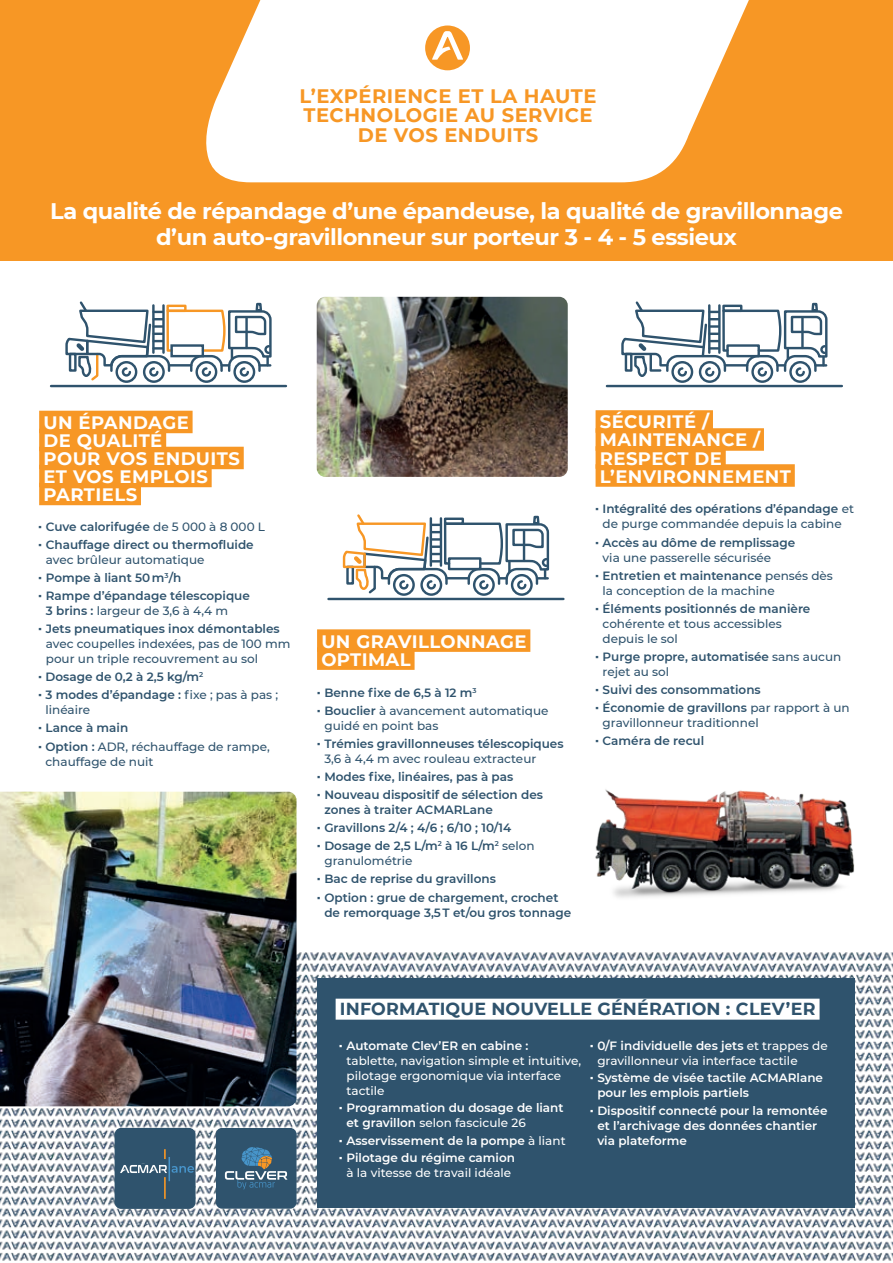
<style>
.page{position:relative;width:893px;height:1263px;background:#fff}
.page>*{position:absolute;margin:0;border:0;box-sizing:border-box;transform-origin:0 0}
.t1{font:700 22.5px/25.8px "Montserrat";letter-spacing:-.02em;color:#fff;text-align:center}
.t2{font:700 19.5px/19.5px "Montserrat";letter-spacing:.025em;color:#f79725;text-align:center}
.t3{font:700 18px/18px "Montserrat";letter-spacing:.025em;color:#fff}
.t4{font:700 17.4px "Montserrat";letter-spacing:.01em;color:#2f536d}
.t5{font:600 12px/18.1px "Montserrat";color:#2f536d}
.t6{font:500 12px/15px "Montserrat";color:#2f536d}
.t7{font:600 12px/15px "Montserrat";color:#fff}
.t8{font:500 12px/15px "Montserrat";color:#fff}
.s1{font-family:"Archivo";font-weight:900}
.s2{font-weight:500}
.s3{font-weight:600}
</style>
<div class="page">
<hr style="left:607px;top:385px;width:235px;height:2px;background:#2f536d">
<div style="left:789px;top:361px;width:22px;height:22px;border:2px solid #2f536d;border-radius:50%"></div>
<div style="left:751px;top:361px;width:22px;height:22px;border:2px solid #2f536d;border-radius:50%"></div>
<div style="left:699px;top:361px;width:22px;height:22px;border:2px solid #2f536d;border-radius:50%"></div>
<div style="left:671px;top:361px;width:22px;height:22px;border:2px solid #2f536d;border-radius:50%"></div>
<svg style="left:621px;top:301px;width:207px;height:77px"></svg>
<img style="left:595px;top:789px;width:260px;height:109px">
<div style="left:317px;top:629px;width:213px;height:23px;background:#f79725"></div>
<div style="left:317px;top:647px;width:98px;height:23px;background:#f79725"></div>
<div style="left:0;top:0;width:893px;height:261px;background:#f79725"></div>
<svg style="left:206px;top:0;width:543px;height:182px;background:#fef2e5"></svg>
<div style="left:425px;top:26px;width:45px;height:44px;background:#f79725;border-radius:50%"></div>
<svg style="left:432px;top:31px;width:31px;height:29px"></svg>
<div style="left:596px;top:410px;width:117px;height:23px;background:#f79725"></div>
<div style="left:596px;top:428px;width:168px;height:23px;background:#f79725"></div>
<div style="left:596px;top:446px;width:130px;height:23px;background:#f79725"></div>
<div style="left:596px;top:464px;width:199px;height:23px;background:#f79725"></div>
<img style="left:0;top:952px;width:893px;height:309px">
<img style="left:0;top:792px;width:297px;height:314px">
<div style="left:39px;top:411px;width:154px;height:22px;background:#f79725"></div>
<div style="left:39px;top:429px;width:127px;height:22px;background:#f79725"></div>
<div style="left:39px;top:447px;width:205px;height:22px;background:#f79725"></div>
<div style="left:39px;top:465px;width:173px;height:22px;background:#f79725"></div>
<div style="left:39px;top:483px;width:102px;height:22px;background:#f79725"></div>
<svg style="left:216px;top:1128px;width:81px;height:81px;background:#3d6078"></svg>
<hr style="left:51px;top:385px;width:235px;height:2px;background:#2f536d">
<svg style="left:65px;top:301px;width:207px;height:82px"></svg>
<hr style="left:328px;top:598px;width:235px;height:2px;background:#2f536d">
<svg style="left:342px;top:514px;width:208px;height:82px"></svg>
<div style="left:115px;top:1128px;width:81px;height:81px;background:#2f536d;border-radius:7px"></div>
<hr style="left:164px;top:1177px;width:2px;height:22px;background:#f79725">
<svg style="left:120px;top:1149px;width:74px;height:32px"></svg>
<img style="left:317px;top:297px;width:251px;height:180px">
<div style="left:317px;top:978px;width:538px;height:230px;background:#2f536d"></div>
<div style="left:336px;top:999px;width:483px;height:21px;background:#fff"></div>
<h2 class="t2" style="left:300px;top:85px;width:298px">L’EXPÉRIENCE ET LA HAUTE<br>TECHNOLOGIE AU SERVICE<br>DE VOS ENDUITS</h2>
<h1 class="t1" style="left:50px;top:197px;width:794px">La qualité de répandage d’une épandeuse, la qualité de gravillonnage d’un auto-gravillonneur sur porteur 3 - 4 - 5 essieux</h1>
<h3 class="t3" style="left:43px;top:413px;width:198px">UN ÉPANDAGE<br>DE QUALITÉ<br>POUR VOS ENDUITS<br>ET VOS EMPLOIS<br>PARTIELS</h3>
<p class="t5" style="left:38px;top:517px;width:228px"><span class="s1">∙</span> Cuve calorifugée <span class="s2">de 5 000 à 8 000 L </span><span class="s1">∙</span> Chauffage direct ou thermofluide</p>
<p class="t5" style="left:38px;top:550px;width:213px;text-indent:8px"><span class="s2">avec brûleur automatique<br></span><span class="s1">∙</span> Pompe à liant 50 m<sup>3</sup>/h<br><span class="s1">∙</span> Rampe d’épandage télescopique</p>
<p class="t5" style="left:38px;top:601px;width:243px;text-indent:8px">3 brins : <span class="s2">largeur de 3,6 à 4,4 m<br></span><span class="s1">∙</span> Jets pneumatiques inox démontables</p>
<p class="t6" style="left:46px;top:636px;width:246px">avec coupelles indexées, pas de 100 mm pour un triple recouvrement au sol</p>
<p class="t5" style="left:38px;top:667px;width:241px"><span class="s1">∙</span> Dosage de 0,2 à 2,5 kg/m<sup>2<br></sup><span class="s1">∙</span> 3 modes d’épandage : <span class="s2">fixe ; pas à pas ;</span></p>
<p class="t6" style="left:38px;top:700px;width:233px;line-height:18.1px;text-indent:7px">linéaire<br><span class="s1">∙</span> <span class="s3">Lance à main<br></span><span class="s1">∙</span> <span class="s3">Option :</span> ADR, réchauffage de rampe,</p>
<p class="t6" style="left:46px;top:753px;width:110px">chauffage de nuit</p>
<h3 class="t3" style="left:321px;top:631px;width:207px">UN GRAVILLONNAGE<br>OPTIMAL</h3>
<p class="t5" style="left:317px;top:683px;width:233px"><span class="s1">∙</span> Benne fixe de 6,5 à 12 m<sup>3<br></sup><span class="s1">∙</span> Bouclier <span class="s2">à avancement automatique</span></p>
<p class="t5" style="left:317px;top:716px;width:248px;text-indent:8px"><span class="s2">guidé en point bas<br></span><span class="s1">∙</span> Trémies gravillonneuses télescopiques</p>
<p class="t5" style="left:317px;top:749px;width:228px;text-indent:8px"><span class="s2">3,6 à 4,4 m avec rouleau extracteur </span><span class="s1">∙</span> Modes fixe, linéaires, pas à pas<br><span class="s1">∙</span> Nouveau dispositif de sélection des</p>
<p class="t5" style="left:317px;top:800px;width:219px;text-indent:8px">zones à traiter ACMARLane<br><span class="s1">∙</span> Gravillons 2/4 ; 4/6 ; 6/10 ; 10/14<br><span class="s1">∙</span> Dosage de 2,5 L/m<sup>2</sup> à 16 L/m<sup>2</sup> <span class="s2">selon</span></p>
<p class="t5" style="left:317px;top:851px;width:243px;text-indent:8px"><span class="s2">granulométrie<br></span><span class="s1">∙</span> Bac de reprise du gravillons<br><span class="s1">∙</span> Option : grue de chargement, crochet</p>
<p class="t5" style="left:324px;top:903px;width:248px">de remorquage 3,5 T et/ou gros tonnage</p>
<h3 class="t3" style="left:600px;top:412px;width:193px">SÉCURITÉ /<br>MAINTENANCE /<br>RESPECT DE<br>L’ENVIRONNEMENT</h3>
<p class="t5" style="left:595px;top:501px;width:261px;line-height:15px;text-align:center"><span class="s1">∙</span> Intégralité des opérations d’épandage <span class="s2">et de purge commandée depuis la cabine</span></p>
<p class="t6" style="left:603px;top:534px;width:194px;text-indent:-8px"><span class="s1">∙</span> <span class="s3">Accès au dôme de remplissage </span>via une passerelle sécurisée</p>
<p class="t6" style="left:603px;top:567px;width:232px;text-indent:-8px"><span class="s1">∙</span> <span class="s3">Entretien et maintenance</span> pensés dès la conception de la machine</p>
<p class="t6" style="left:603px;top:600px;width:209px;text-indent:-8px"><span class="s1">∙</span> <span class="s3">Éléments positionnés de manière </span>cohérente et tous accessibles depuis le sol</p>
<p class="t5" style="left:603px;top:648px;width:240px;line-height:15px;text-indent:-8px"><span class="s1">∙</span> Purge propre, automatisée <span class="s2">sans aucun rejet au sol</span></p>
<p class="t5" style="left:595px;top:680px;width:256px"><span class="s1">∙</span> Suivi des consommations<br><span class="s1">∙</span> Économie de gravillons <span class="s2">par rapport à un</span></p>
<p class="t6" style="left:595px;top:713px;width:165px;line-height:18.1px;text-indent:8px">gravillonneur traditionnel <span class="s1">∙</span> <span class="s3">Caméra de recul</span></p>
<h3 class="t4" style="left:340px;top:997px;width:477px">INFORMATIQUE NOUVELLE GÉNÉRATION : CLEV’ER</h3>
<p class="t8" style="left:347px;top:1037px;width:236px;text-indent:-8px"><span class="s1">∙</span> <span class="s3">Automate Clev’ER en cabine : </span>tablette, navigation simple et intuitive, pilotage ergonomique via interface tactile</p>
<p class="t7" style="left:347px;top:1100px;width:219px;text-indent:-8px"><span class="s1">∙</span> Programmation du dosage de liant et gravillon <span class="s2">selon fascicule 26</span></p>
<p class="t7" style="left:339px;top:1131px;width:228px;line-height:17.5px"><span class="s1">∙</span> Asservissement de la pompe <span class="s2">à liant </span><span class="s1">∙</span> Pilotage du régime camion</p>
<p class="t8" style="left:347px;top:1165px;width:166px">à la vitesse de travail idéale</p>
<p class="t8" style="left:597px;top:1037px;width:232px;text-indent:-8px"><span class="s1">∙</span> <span class="s3">0/F individuelle des jets</span> et trappes de gravillonneur via interface tactile</p>
<p class="t7" style="left:597px;top:1070px;width:227px;text-indent:-8px"><span class="s1">∙</span> Système de visée tactile ACMARlane pour les emplois partiels</p>
<p class="t7" style="left:597px;top:1102px;width:232px;text-indent:-8px"><span class="s1">∙</span> Dispositif connecté pour la remontée et l’archivage des données chantier via plateforme</p>
</div>
